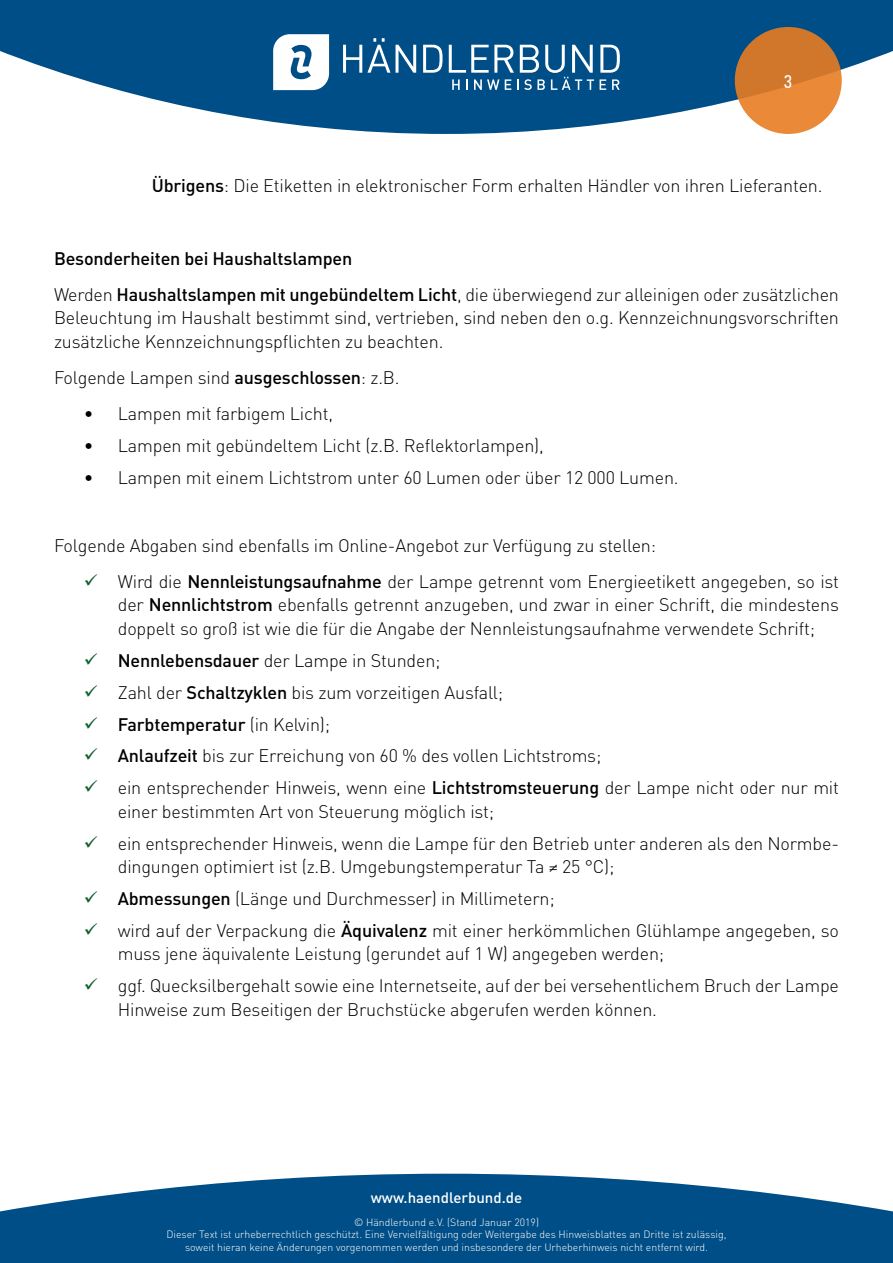
<style>
.page{position:relative;width:893px;height:1263px;background:#fff}
.page>*{position:absolute;margin:0;border:0;box-sizing:border-box;transform-origin:0 0}
.t1{font:300 18px/32px "DIN Pro";letter-spacing:-.01em;color:#000}
.t2{font:500 18px/36.2px "DIN Pro";letter-spacing:-.01em;color:#000}
.t3{font:condensed 18px "Zurich BT";color:#fff}
.t4{font:500 15px "DIN Pro";color:#fff}
.t5{font:300 10.5px/12.6px "DIN Pro";color:#fff;text-align:center}
.s1{font-weight:500}
.s2{font-weight:300}
</style>
<div class="page">
<svg style="left:0;top:0;width:893px;height:134px;fill:#004e87"></svg>
<svg style="left:735px;top:27px;width:107px;height:107px;background:#da7f31"></svg>
<svg style="left:343px;top:38px;width:47px;height:35px"></svg>
<svg style="left:396px;top:45px;width:20px;height:28px"></svg>
<svg style="left:423px;top:45px;width:20px;height:28px"></svg>
<svg style="left:600px;top:45px;width:20px;height:28px"></svg>
<svg style="left:449px;top:45px;width:145px;height:45px"></svg>
<svg style="left:600px;top:79px;width:6px;height:11px"></svg>
<svg style="left:612px;top:79px;width:8px;height:11px"></svg>
<svg style="left:273px;top:34px;width:56px;height:56px"></svg>
<svg style="left:0;top:1174px;width:893px;height:89px;background:#226697"></svg>
<p class="t3" style="left:784px;top:71px;width:10px">3</p>
<p class="t1" style="left:152px;top:169px;width:672px"><span class="s1">Übrigens</span>: Die Etiketten in elektronischer Form erhalten Händler von ihren Lieferanten.</p>
<p class="t2" style="left:54px;top:239px;width:786px">Besonderheiten bei Haushaltslampen<br><span class="s2">Werden</span> Haushaltslampen mit ungebündeltem Licht<span class="s2">, die überwiegend zur alleinigen oder zusätzlichen</span></p>
<p class="t1" style="left:54px;top:305px;width:786px;line-height:23.4px">Beleuchtung im Haushalt bestimmt sind, vertrieben, sind neben den o.g. Kennzeichnungsvorschriften zusätzliche Kennzeichnungspflichten zu beachten.</p>
<p class="t1" style="left:54px;top:361px;width:347px">Folgende Lampen sind <span class="s1">ausgeschlossen</span>: z.B.</p>
<p class="t1" style="left:84px;top:397px;width:251px">• Lampen mit farbigem Licht,</p>
<p class="t1" style="left:84px;top:429px;width:462px">• Lampen mit gebündeltem Licht (z.B. Reflektorlampen),</p>
<p class="t1" style="left:84px;top:461px;width:596px">• Lampen mit einem Lichtstrom unter 60 Lumen oder über 12 000 Lumen.</p>
<p class="t1" style="left:118px;top:526px;width:723px;line-height:36.2px;text-indent:-64px">Folgende Abgaben sind ebenfalls im Online-Angebot zur Verfügung zu stellen:<br>Wird die <span class="s1">Nennleistungsaufnahme</span> der Lampe getrennt vom Energieetikett angegeben, so ist</p>
<p class="t1" style="left:118px;top:592px;width:723px;line-height:23.4px">der <span class="s1">Nennlichtstrom</span> ebenfalls getrennt anzugeben, und zwar in einer Schrift, die mindestens doppelt so groß ist wie die für die Angabe der Nennleistungsaufnahme verwendete Schrift;</p>
<p class="t1" style="left:118px;top:643px;width:723px"><span class="s1">Nennlebensdauer</span> der Lampe in Stunden;<br>Zahl der <span class="s1">Schaltzyklen</span> bis zum vorzeitigen Ausfall;<br><span class="s1">Farbtemperatur</span> (in Kelvin);<br><span class="s1">Anlaufzeit</span> bis zur Erreichung von 60 % des vollen Lichtstroms;<br>ein entsprechender Hinweis, wenn eine <span class="s1">Lichtstromsteuerung</span> der Lampe nicht oder nur mit</p>
<p class="t1" style="left:118px;top:794px;width:723px">einer bestimmten Art von Steuerung möglich ist;<br>ein entsprechender Hinweis, wenn die Lampe für den Betrieb unter anderen als den Normbe-</p>
<p class="t1" style="left:118px;top:850px;width:723px">dingungen optimiert ist (z.B. Umgebungstemperatur Ta ≠ 25 °C);<br><span class="s1">Abmessungen</span> (Länge und Durchmesser) in Millimetern;<br>wird auf der Verpackung die <span class="s1">Äquivalenz</span> mit einer herkömmlichen Glühlampe angegeben, so</p>
<p class="t1" style="left:118px;top:937px;width:723px">muss jene äquivalente Leistung (gerundet auf 1 W) angegeben werden;<br>ggf. Quecksilbergehalt sowie eine Internetseite, auf der bei versehentlichem Bruch der Lampe</p>
<p class="t1" style="left:118px;top:992px;width:541px">Hinweise zum Beseitigen der Bruchstücke abgerufen werden können.</p>
<p class="t4" style="left:371px;top:1187px;width:153px">www.haendlerbund.de</p>
<p class="t5" style="left:166px;top:1215px;width:562px">© Händlerbund e.V. (Stand Januar 2019)<br>Dieser Text ist urheberrechtlich geschützt. Eine Vervielfältigung oder Weitergabe des Hinweisblattes an Dritte ist zulässig, soweit hieran keine Änderungen vorgenommen werden und insbesondere der Urheberhinweis nicht entfernt wird.</p>
</div>
